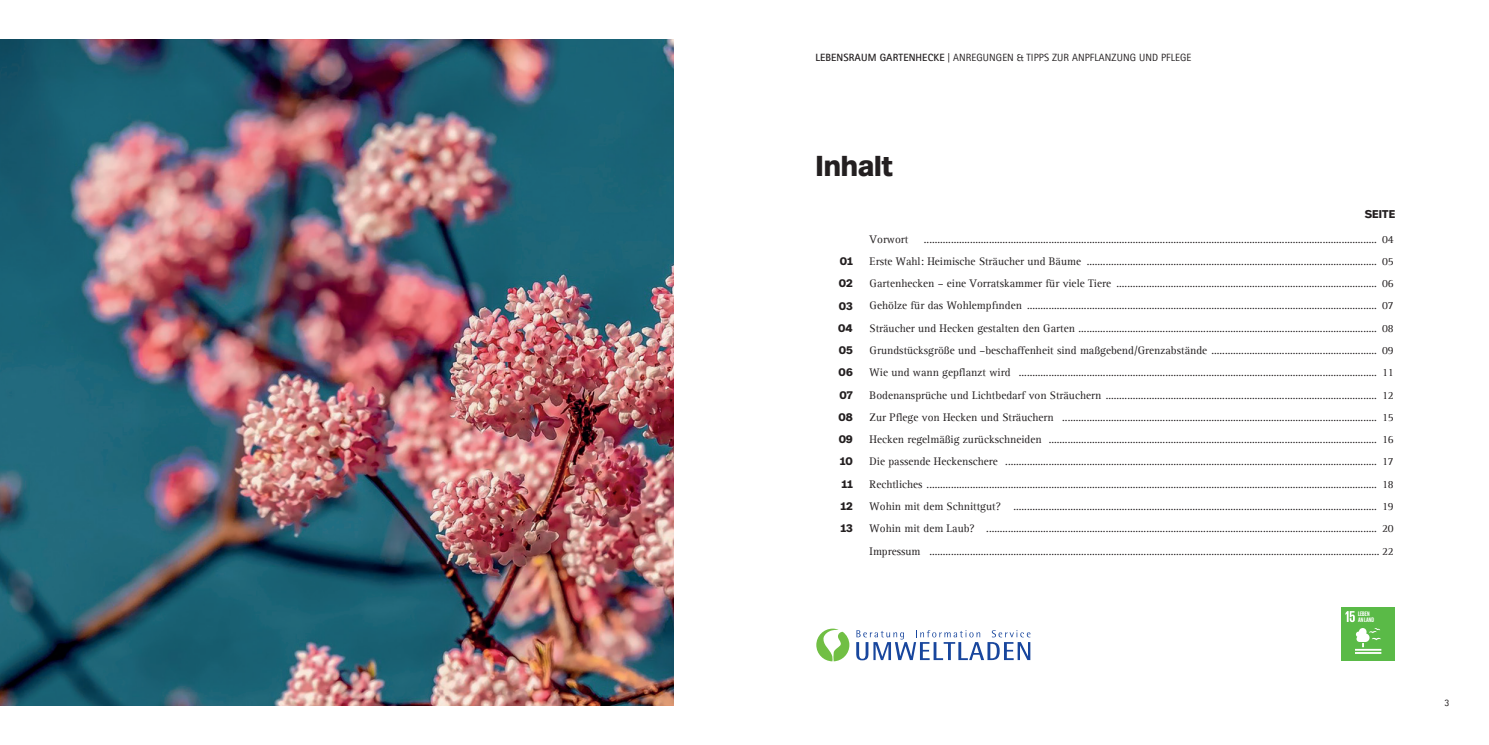
<style>
.page{position:relative;width:1489px;height:745px;background:#fff}
.page>*{position:absolute;margin:0;border:0;box-sizing:border-box;transform-origin:0 0}
.t1{font:700 28.75px "Real Head Pro";color:#231f20}
.t2{font:11.25px/22.2px "Rotis Serif";color:#231f20;text-align:justify}
.t3{font:700 11.25px/22.2px "Real Head Pro";letter-spacing:-.01em;color:#231f20;text-align:justify}
.t4{font:10.5px "Rotis Sans Serif";letter-spacing:.01em;color:#231f20}
.t5{font:10px "Rotis Sans Serif";color:#231f20}
.t6{font:700 6.75px/6.4px "Giorgio Sans";letter-spacing:.01em;color:#fff}
.s1{font-weight:700}
</style>
<div class="page">
<img style="left:0;top:40px;width:673px;height:665px">
<div style="left:1341px;top:606px;width:54px;height:54px;background:#5aba47"></div>
<svg style="left:1345px;top:611px;width:9px;height:10px"></svg>
<hr style="left:1354px;top:648px;width:27px;height:2px;background:#fff">
<hr style="left:1354px;top:651px;width:27px;height:2px;background:#fff">
<svg style="left:1355px;top:628px;width:25px;height:18px"></svg>
<svg style="left:856px;top:630px;width:174px;height:30px"></svg>
<svg style="left:816px;top:628px;width:33px;height:33px"></svg>
<p class="t4" style="left:815px;top:53px;width:377px"><span class="s1">LEBENSRAUM GARTENHECKE</span> | ANREGUNGEN &amp; TIPPS ZUR ANPFLANZUNG UND PFLEGE</p>
<h1 class="t1" style="left:815px;top:144px;width:79px">Inhalt</h1>
<p class="t3" style="left:1364px;top:202px;width:32px">SEITE</p>
<p class="t3" style="left:838px;top:249px;width:16px">01<br>02<br>03<br>04<br>05<br>06<br>07<br>08<br>09<br>10<br>11<br>12<br>13</p>
<p class="t2" style="left:869px;top:229px;width:40px">Vorwort</p>
<p class="t2" style="left:869px;top:229px;width:525px;text-indent:54px">....................................................................................................................................................................... 04<br>Erste Wahl: Heimische Sträucher und Bäume ........................................................................................................... 05<br>Gartenhecken – eine Vorratskammer für viele Tiere ................................................................................................ 06<br>Gehölze für das Wohlempfinden ................................................................................................................................. 07<br>Sträucher und Hecken gestalten den Garten .............................................................................................................. 08<br>Grundstücksgröße und –beschaffenheit sind maßgebend/Grenzabstände ............................................................. 09<br>Wie und wann gepflanzt wird .................................................................................................................................... 11<br>Bodenansprüche und Lichtbedarf von Sträuchern .................................................................................................... 12<br>Zur Pflege von Hecken und Sträuchern .................................................................................................................... 15<br>Hecken regelmäßig zurückschneiden ......................................................................................................................... 16<br>Die passende Heckenschere ......................................................................................................................................... 17<br>Rechtliches ...................................................................................................................................................................... 18<br>Wohin mit dem Schnittgut? ...................................................................................................................................... 19<br>Wohin mit dem Laub? ................................................................................................................................................ 20<br>Impressum ...................................................................................................................................................................... 22</p>
<p class="t6" style="left:1357px;top:609px;width:18px">LEBEN<br>AN LAND</p>
<p class="t5" style="left:1444px;top:697px;width:6px">3</p>
</div>
